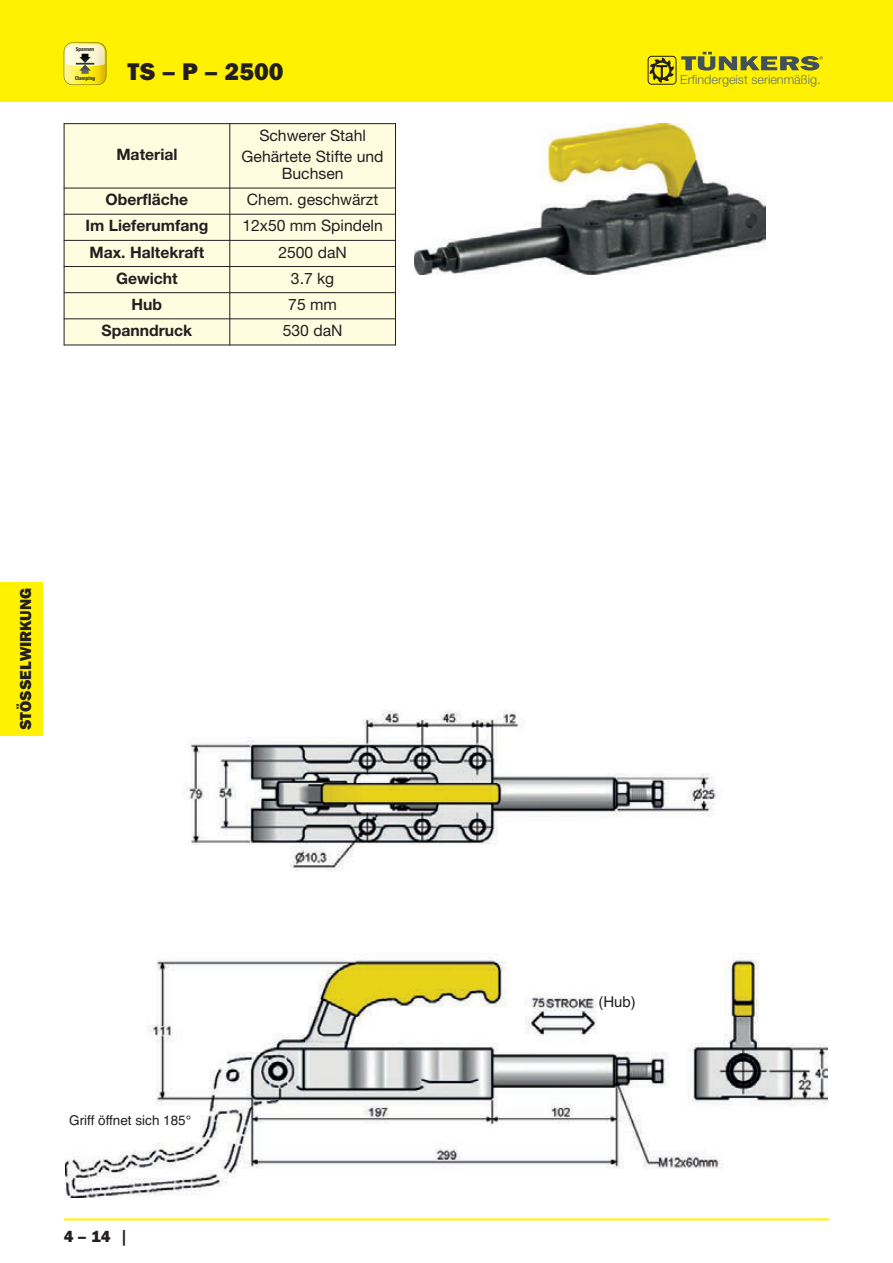
<style>
.page{position:relative;width:893px;height:1263px;background:#fff}
.page>*{position:absolute;margin:0;border:0;box-sizing:border-box;transform-origin:0 0}
.t1{font:800 24px "Franklin Gothic IT Cby BT";color:#231f20}
.t2{font:15.75px/21.3px "Helvetica Neue";color:#231f20;text-align:center}
.t3{font:700 15.75px "Helvetica Neue";color:#231f20}
.t4{font:800 15.75px "Franklin Gothic IT Cby BT";color:#231f20}
.t5{font:15px "Helvetica";color:#231f20}
.t6{font:13.5px "Helvetica";color:#231f20}
.t7{font:300 12.6px "Helvetica Neue LT Pro";color:#63737b}
.t8{font:700 condensed 5.25px "Helvetica Neue";color:#231f20}
</style>
<div class="page">
<div style="left:0;top:0;width:893px;height:102px;background:#fff101"></div>
<img style="left:66px;top:710px;width:761px;height:487px">
<img style="left:415px;top:123px;width:350px;height:152px">
<div style="left:64px;top:123px;width:166px;height:65px;background:#fffce0"></div>
<div style="left:230px;top:123px;width:166px;height:65px;background:#fffce0"></div>
<div style="left:64px;top:188px;width:166px;height:26px;background:#fffce0"></div>
<div style="left:230px;top:188px;width:166px;height:26px;background:#fffce0"></div>
<div style="left:64px;top:214px;width:166px;height:26px;background:#fffce0"></div>
<div style="left:230px;top:214px;width:166px;height:26px;background:#fffce0"></div>
<div style="left:64px;top:240px;width:166px;height:26px;background:#fffce0"></div>
<div style="left:230px;top:240px;width:166px;height:26px;background:#fffce0"></div>
<div style="left:64px;top:266px;width:166px;height:27px;background:#fffce0"></div>
<div style="left:230px;top:266px;width:166px;height:27px;background:#fffce0"></div>
<div style="left:64px;top:293px;width:166px;height:26px;background:#fffce0"></div>
<div style="left:230px;top:293px;width:166px;height:26px;background:#fffce0"></div>
<div style="left:64px;top:319px;width:166px;height:26px;background:#fffce0"></div>
<div style="left:230px;top:319px;width:166px;height:26px;background:#fffce0"></div>
<hr style="left:64px;top:123px;width:1px;height:222px;background:#231f20">
<hr style="left:229px;top:123px;width:1px;height:222px;background:#231f20">
<hr style="left:395px;top:123px;width:1px;height:222px;background:#231f20">
<hr style="left:64px;top:123px;width:332px;height:1px;background:#231f20">
<hr style="left:64px;top:188px;width:332px;height:1px;background:#231f20">
<hr style="left:64px;top:214px;width:332px;height:1px;background:#231f20">
<hr style="left:64px;top:240px;width:332px;height:1px;background:#231f20">
<hr style="left:64px;top:266px;width:332px;height:1px;background:#231f20">
<hr style="left:64px;top:292px;width:332px;height:1px;background:#231f20">
<hr style="left:64px;top:318px;width:332px;height:1px;background:#231f20">
<hr style="left:64px;top:345px;width:332px;height:1px;background:#231f20">
<div style="left:0;top:583px;width:43px;height:153px;background:#fff101"></div>
<hr style="left:64px;top:1218px;width:765px;height:2px;background:#fff101">
<svg style="left:64px;top:43px;width:42px;height:42px;background:#e5db73"></svg>
<div style="left:648px;top:56px;width:28px;height:28px;border:1px solid #231f20;border-radius:4px"></div>
<svg style="left:650px;top:58px;width:24px;height:25px"></svg>
<svg style="left:681px;top:52px;width:142px;height:19px"></svg>
<div style="left:61px;top:1106px;width:139px;height:30px;background:#fff"></div>
<p class="t8" style="left:76px;top:44px;width:20px">Spannen</p>
<p class="t8" style="left:75px;top:74px;width:21px">Clamping</p>
<p class="t7" style="left:680px;top:75px;width:142px">Erfindergeist serienmäßig.</p>
<h1 class="t1" style="left:128px;top:64px;width:158px">TS – P – 2500</h1>
<p class="t3" style="left:116px;top:149px;width:63px">Material</p>
<p class="t2" style="left:242px;top:126px;width:143px">Schwerer Stahl<br>Gehärtete Stifte und</p>
<p class="t2" style="left:282px;top:164px;width:63px">Buchsen</p>
<p class="t3" style="left:106px;top:194px;width:84px">Oberfläche</p>
<p class="t2" style="left:247px;top:190px;width:133px">Chem. geschwärzt</p>
<p class="t3" style="left:85px;top:220px;width:124px">Im Lieferumfang</p>
<p class="t2" style="left:242px;top:217px;width:142px">12x50 mm Spindeln</p>
<p class="t3" style="left:90px;top:246px;width:116px">Max. Haltekraft</p>
<p class="t2" style="left:278px;top:243px;width:70px">2500 daN</p>
<p class="t3" style="left:116px;top:272px;width:63px">Gewicht</p>
<p class="t2" style="left:291px;top:269px;width:45px">3.7 kg</p>
<p class="t3" style="left:132px;top:299px;width:32px">Hub</p>
<p class="t2" style="left:288px;top:295px;width:50px">75 mm</p>
<p class="t3" style="left:102px;top:325px;width:92px">Spanndruck</p>
<p class="t2" style="left:283px;top:321px;width:61px">530 daN</p>
<p class="t4" style="left:20px;top:730px;width:143px;rotate:-90deg">STÖSSELWIRKUNG</p>
<p class="t6" style="left:69px;top:1112px;width:123px">Griff öffnet sich 185°</p>
<p class="t4" style="left:64px;top:1231px;width:66px">4 –14 |</p>
<p class="t5" style="left:598px;top:993px;width:39px">(Hub)</p>
</div>
